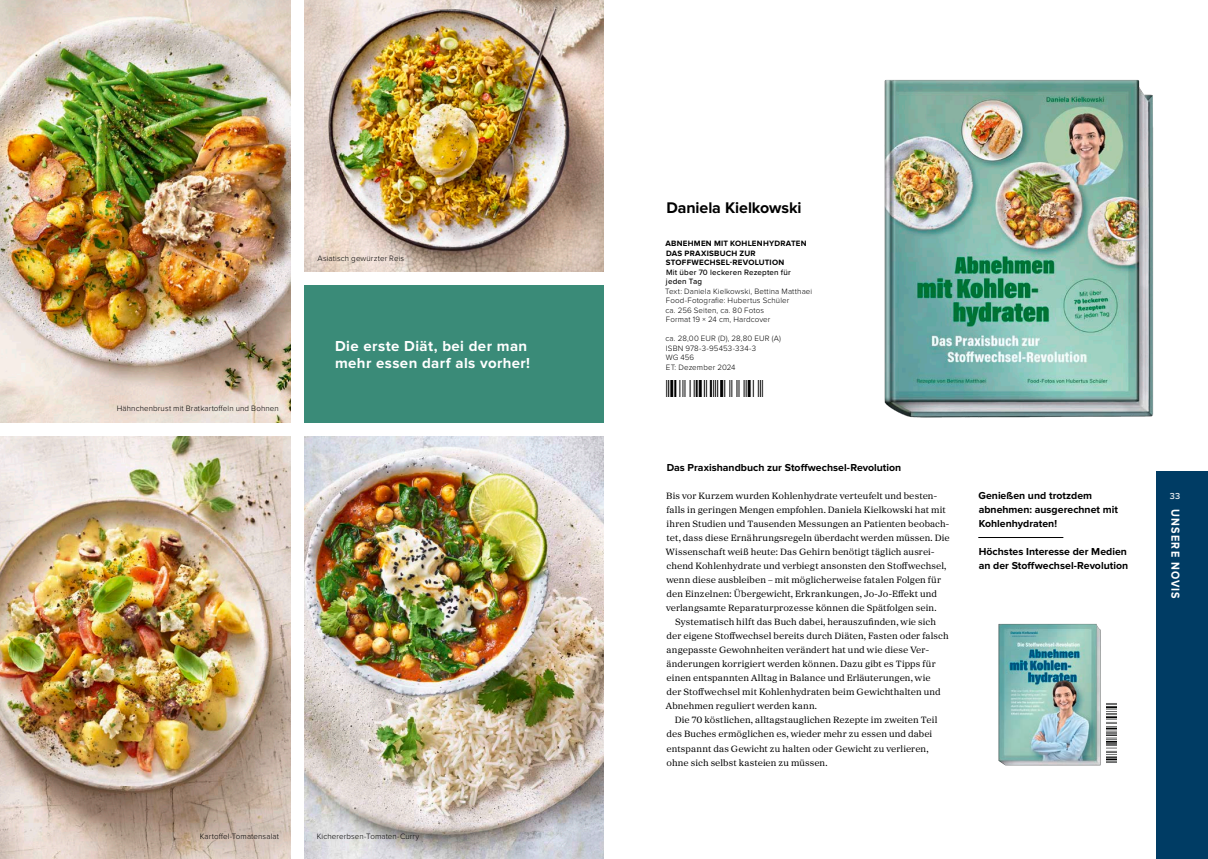
<style>
.page{position:relative;width:1208px;height:859px;background:#fff}
.page>*{position:absolute;margin:0;border:0;box-sizing:border-box;transform-origin:0 0}
.Autorennamen_links{font:700 16px "Proxima Nova";letter-spacing:-.005em;color:#000}
.Bulletpoint_im_Bild{font:700 15px/17px "Proxima Nova";letter-spacing:.025em;color:#fff}
.t1{font:700 12px "Proxima Nova";letter-spacing:.105em;color:#fff;scale:.9 1}
.Bulletpoints_linksbündig{font:700 10.5px/14px "Proxima Nova";letter-spacing:.005em;color:#000}
.Headine_über_Buchtext{font:700 10.5px "Proxima Nova";color:#000}
.Fließtext_Novis{font:9.5px/14px "Proxima Sera";letter-spacing:.01em;color:#000}
.Fließtext_Novis_OEZ{font:9.5px/14px "Proxima Sera";letter-spacing:.005em;color:#000}
.t2{font:500 9px "Proxima Nova";color:#fff}
.Bibliographische_Daten{font:300 8px/9.5px "Proxima Nova";letter-spacing:.015em;color:#000}
.Bibliographische_Daten-2{font:700 8px/9.5px "Proxima Nova";letter-spacing:.03em;color:#000}
.Bibliographische_Daten-3{font:500 8px/9.5px "Proxima Nova";letter-spacing:.025em;color:#000}
</style>
<div class="page">
<div style="left:1157px;top:471px;width:51px;height:388px;background:#003c64"></div>
<img style="left:665px;top:380px;width:99px;height:16px">
<div style="left:305px;top:285px;width:299px;height:137px;background:#3a8b78"></div>
<img style="left:0;top:0;width:291px;height:422px">
<img style="left:305px;top:437px;width:299px;height:422px">
<img style="left:0;top:437px;width:291px;height:422px">
<img style="left:305px;top:0;width:299px;height:271px">
<img style="left:884px;top:80px;width:270px;height:338px">
<hr style="left:978px;top:537px;width:85px;height:1px;background:#000">
<img style="left:998px;top:623px;width:119px;height:143px">
<img style="left:1106px;top:701px;width:10px;height:64px">
<p class="Bibliographische_Daten" style="left:317px;top:253px;width:88px">Asiatisch gewü rzter Reis</p>
<p class="Bibliographische_Daten" style="left:117px;top:403px;width:164px">Hähnchenbrust mit Bratkartoffeln und Bohnen</p>
<p class="Bulletpoint_im_Bild" style="left:335px;top:338px;width:197px">Die erste Diät, bei der man mehr essen darf als vorher!</p>
<p class="Bibliographische_Daten" style="left:200px;top:831px;width:81px">Kartoffel-Tomatensalat</p>
<p class="Bibliographische_Daten" style="left:317px;top:831px;width:104px">Kichererbsen-Tomaten-Curry</p>
<p class="Autorennamen_links" style="left:666px;top:198px;width:137px">Daniela Kielkowski</p>
<p class="Bibliographische_Daten-2" style="left:665px;top:239px;width:143px">ABNEHMEN MIT KOHLENHYDRATEN<br>DAS PRAXISBUCH ZUR<br>STOFFWECHSEL-REVOLUTION</p>
<p class="Bibliographische_Daten-3" style="left:666px;top:267px;width:126px">Mit über 70 leckeren Rezepten für jeden Tag</p>
<p class="Bibliographische_Daten" style="left:665px;top:286px;width:149px">Text: Daniela Kielkowski, Bettina Matthaei</p>
<p class="Bibliographische_Daten" style="left:666px;top:295px;width:125px">Food-Fotografie: Hubertus Schüler</p>
<p class="Bibliographische_Daten" style="left:665px;top:305px;width:106px">ca. 256 Seiten, ca. 80 Fotos<br>Format 19 × 24 cm, Hardcover</p>
<p class="Bibliographische_Daten" style="left:665px;top:333px;width:117px">ca. 28,00 EUR (D), 28,80 EUR (A)</p>
<p class="Bibliographische_Daten" style="left:666px;top:343px;width:92px">ISBN 978-3-95453-334-3</p>
<p class="Bibliographische_Daten" style="left:666px;top:352px;width:30px">WG 456</p>
<p class="Bibliographische_Daten" style="left:666px;top:362px;width:71px">ET: Dezember 2024</p>
<p class="Headine_über_Buchtext" style="left:666px;top:462px;width:236px">Das Praxishandbuch zur Stoffwechsel-Revolution</p>
<p class="Fließtext_Novis_OEZ" style="left:666px;top:489px;width:285px">Bis vor Kurzem wurden Kohlenhydrate verteufelt und besten&shy;falls in geringen Mengen empfohlen. Daniela Kielkowski hat mit ihren Studien und Tausenden Messungen an Patienten beobach&shy;tet, dass diese Ernährungsregeln überdacht werden müssen. Die Wissenschaft weiß heute: Das Gehirn benötigt täglich ausrei&shy;chend Kohlenhydrate und verbiegt ansonsten den Stoffwechsel, wenn diese ausbleiben – mit möglicherweise fatalen Folgen für den Einzelnen: Übergewicht, Erkrankungen, Jo-Jo-Effekt und verlangsamte Reparaturprozesse können die Spätfolgen sein.</p>
<p class="Fließtext_Novis" style="left:666px;top:615px;width:284px;text-indent:9px">Systematisch hilft das Buch dabei, herauszufinden, wie sich der eigene Stoffwechsel bereits durch Diäten, Fasten oder falsch angepasste Gewohnheiten verändert hat und wie diese Ver&shy;änderungen korrigiert werden können. Dazu gibt es Tipps für einen entspannten Alltag in Balance und Erläuterungen, wie<br>der Stoffwechsel mit Kohlenhydraten beim Gewichthalten und Abnehmen reguliert werden kann.</p>
<p class="Fließtext_Novis" style="left:666px;top:713px;width:272px;text-indent:8px">Die 70 köstlichen, alltagstauglichen Rezepte im zweiten Teil des Buches ermöglichen es, wieder mehr zu essen und dabei entspannt das Gewicht zu halten oder Gewicht zu verlieren, ohne sich selbst kasteien zu müssen.</p>
<p class="Bulletpoints_linksbündig" style="left:978px;top:489px;width:141px">Genießen und trotzdem abnehmen: ausgerechnet mit<br>Kohlenhydraten!</p>
<p class="Bulletpoints_linksbündig" style="left:978px;top:545px;width:151px">Höchstes Interesse der Medien an der Stoffwechsel-Revolution</p>
<p class="t2" style="left:1169px;top:490px;width:12px">33</p>
<p class="t1" style="left:1182px;top:509px;width:100px;rotate:90deg">UNSERE NOVIS</p>
</div>
